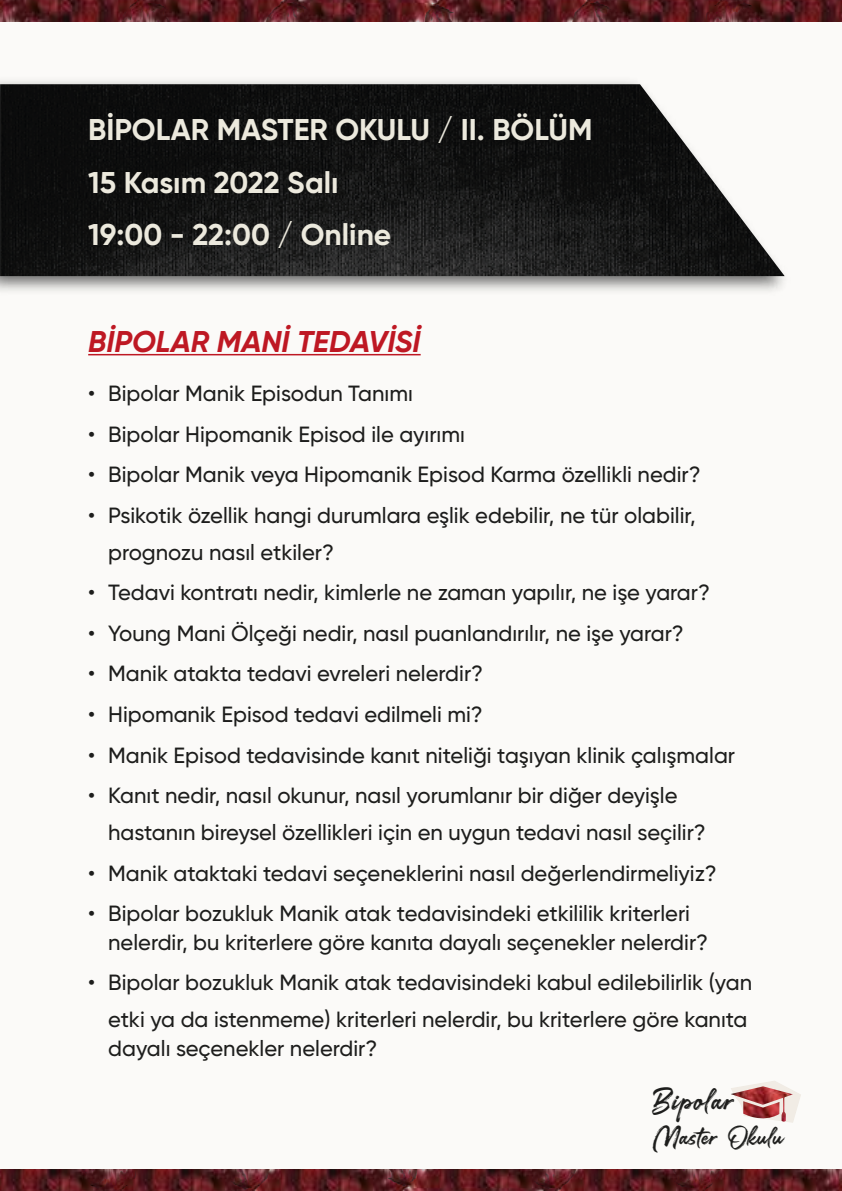
<style>
.page{position:relative;width:842px;height:1191px;background:#fff}
.page>*{position:absolute;margin:0;border:0;box-sizing:border-box;transform-origin:0 0}
.t1{font:37.4px "Darkline";letter-spacing:.02em;color:#1d1d1c}
.t2{font:30.8px "Darkline";color:#1d1d1c}
.t3{font:700 30px/52.6px "Gilroy";color:#ece9dd}
.t4{font:italic 700 30px "Gilroy";color:#be1823}
.t5{font:500 22px/36.6px "Gilroy";color:#1d1d1c}
</style>
<div class="page">
<div style="left:0;top:1px;width:842px;height:1189px;background:#fbfaf8"></div>
<hr style="left:88px;top:354px;width:333px;height:1px;background:#be1823">
<img style="left:0;top:84px;width:785px;height:192px">
<img style="left:198px;top:0;width:66px;height:22px">
<img style="left:264px;top:0;width:159px;height:22px">
<img style="left:423px;top:0;width:148px;height:22px">
<img style="left:571px;top:0;width:132px;height:22px">
<img style="left:703px;top:0;width:139px;height:22px">
<img style="left:0;top:0;width:198px;height:22px">
<img style="left:0;top:1081px;width:842px;height:110px">
<h3 class="t3" style="left:88px;top:103px;width:506px">BİPOLAR MASTER OKULU / II. BÖLÜM<br>15 Kasım 2022 Salı<br>19:00 - 22:00 / Online</h3>
<h3 class="t4" style="left:88px;top:322px;width:334px">BİPOLAR MANİ TEDAVİSİ</h3>
<p class="t5" style="left:88px;top:375px;width:326px">• Bipolar Manik Episodun Tanımı</p>
<p class="t5" style="left:88px;top:415px;width:378px">• Bipolar Hipomanik Episod ile ayırımı</p>
<p class="t5" style="left:88px;top:456px;width:614px">• Bipolar Manik veya Hipomanik Episod Karma özellikli nedir?</p>
<p class="t5" style="left:108px;top:496px;width:589px;text-indent:-20px">• Psikotik özellik hangi durumlara eşlik edebilir, ne tür olabilir, prognozu nasıl etkiler?</p>
<p class="t5" style="left:88px;top:574px;width:623px">• Tedavi kontratı nedir, kimlerle ne zaman yapılır, ne işe yarar?</p>
<p class="t5" style="left:88px;top:614px;width:597px">• Young Mani Ölçeği nedir, nasıl puanlandırılır, ne işe yarar?</p>
<p class="t5" style="left:88px;top:655px;width:396px">• Manik atakta tedavi evreleri nelerdir?</p>
<p class="t5" style="left:88px;top:696px;width:396px">• Hipomanik Episod tedavi edilmeli mi?</p>
<p class="t5" style="left:88px;top:736px;width:648px">• Manik Episod tedavisinde kanıt niteliği taşıyan klinik çalışmalar</p>
<p class="t5" style="left:108px;top:777px;width:599px;text-indent:-20px">• Kanıt nedir, nasıl okunur, nasıl yorumlanır bir diğer deyişle hastanın bireysel özellikleri için en uygun tedavi nasıl seçilir?</p>
<p class="t5" style="left:88px;top:854px;width:630px">• Manik ataktaki tedavi seçeneklerini nasıl değerlendirmeliyiz?</p>
<p class="t5" style="left:108px;top:899px;width:601px;line-height:28.6px;text-indent:-20px">• Bipolar bozukluk Manik atak tedavisindeki etkililik kriterleri nelerdir, bu kriterlere göre kanıta dayalı seçenekler nelerdir?</p>
<p class="t5" style="left:88px;top:964px;width:665px;text-align:right">• Bipolar bozukluk Manik atak tedavisindeki kabul edilebilirlik (yan etki ya da istenmeme) kriterleri nelerdir, bu kriterlere göre kanıta</p>
<p class="t5" style="left:108px;top:1029px;width:271px">dayalı seçenekler nelerdir?</p>
<h1 class="t1" style="left:652px;top:1077px;width:85px">Bipolar</h1>
<h2 class="t2" style="left:652px;top:1118px;width:134px">Master Okulu</h2>
</div>
